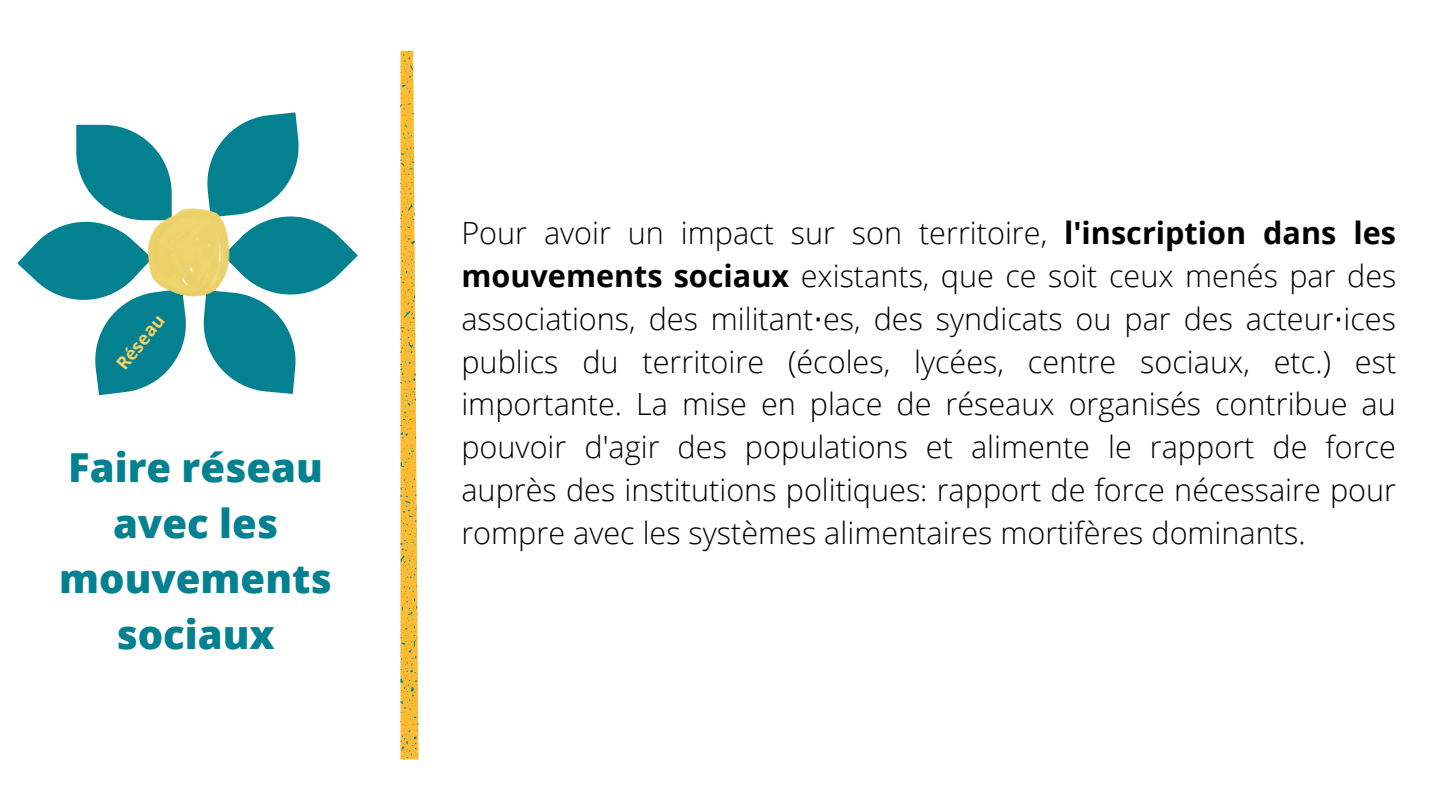
<style>
.page{position:relative;width:1440px;height:810px;background:#fff}
.page>*{position:absolute;margin:0;border:0;box-sizing:border-box;transform-origin:0 0}
.t1{font:800 40px/55.5px "Open Sans";color:#038190;text-align:center}
.t2{font:300 30.6px/42.8px "Open Sans";color:#000;text-align:justify}
.t3{font:700 17.9px "Open Sans";color:#fbd160}
.s1{font-weight:700}
.s2{font-family:"DejaVu Sans";font-weight:400}
</style>
<div class="page">
<svg style="left:400px;top:51px;width:18px;height:709px;background:#f0c355"></svg>
<svg style="left:17px;top:125px;width:169px;height:270px"></svg>
<svg style="left:204px;top:112px;width:154px;height:282px"></svg>
<img style="left:149px;top:208px;width:81px;height:89px">
<p class="t3" style="left:110px;top:359px;width:66px;rotate:-51deg">Réseau</p>
<h1 class="t1" style="left:59px;top:438px;width:274px">Faire réseau avec les mouvements sociaux</h1>
<p class="t2" style="left:461px;top:211px;width:937px">Pour avoir un impact sur son territoire, <span class="s1">l'inscription dans les mouvements sociaux</span> existants, que ce soit ceux menés par des associations, des militant<span class="s2">⋅</span>es, des syndicats ou par des acteur<span class="s2">⋅</span>ices publics du territoire (écoles, lycées, centre sociaux, etc.) est importante. La mise en place de réseaux organisés contribue au pouvoir d'agir des populations et alimente le rapport de force auprès des institutions politiques: rapport de force nécessaire pour rompre avec les systèmes alimentaires mortifères dominants.</p>
</div>
